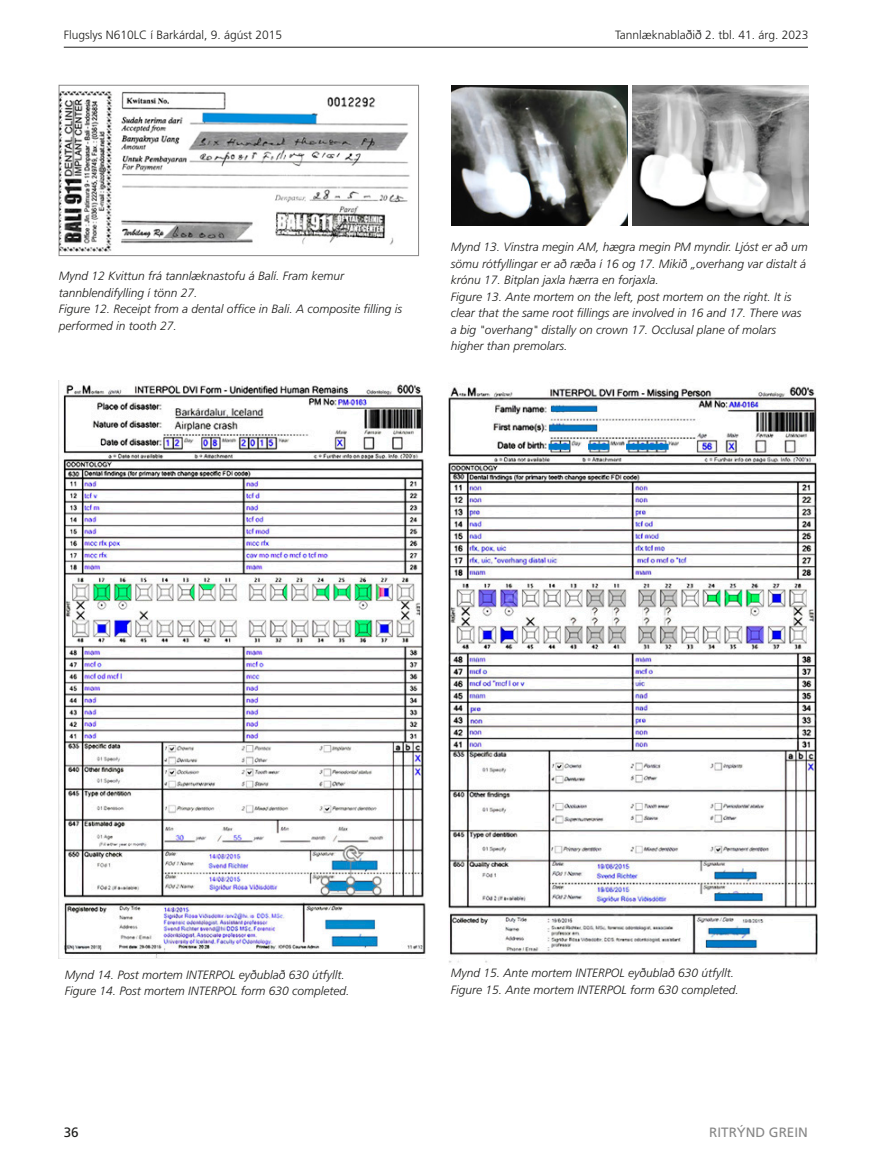
<style>
.page{position:relative;width:893px;height:1170px;background:#fff}
.page>*{position:absolute;margin:0;border:0;box-sizing:border-box;transform-origin:0 0}
.t1{font:13.5px "Frutiger LT Std";color:#878787}
.t2{font:13.5px "Frutiger LT Std";color:#1d1d1b}
.t3{font:italic 300 12px/16.5px "Frutiger LT Std";color:#1d1d1b}
.t4{font:300 12px "Frutiger LT Std";color:#1d1d1b}
</style>
<div class="page">
<hr style="left:64px;top:47px;width:744px;height:1px;background:#1d1d1b">
<img style="left:632px;top:85px;width:176px;height:140px">
<img style="left:451px;top:85px;width:177px;height:140px">
<img style="left:61px;top:91px;width:349px;height:161px">
<div style="left:59px;top:85px;width:360px;height:171px;border:1px solid #878686"></div>
<img style="left:59px;top:384px;width:366px;height:573px">
<img style="left:448px;top:386px;width:369px;height:577px">
<div style="left:549px;top:443px;width:21px;height:6px;background:#007ac8"></div>
<div style="left:588px;top:443px;width:21px;height:6px;background:#007ac8"></div>
<div style="left:626px;top:443px;width:43px;height:6px;background:#007ac8"></div>
<p class="t4" style="left:64px;top:28px;width:220px">Flugslys N610LC í Barkárdal, 9. ágúst 2015</p>
<p class="t4" style="left:615px;top:28px;width:195px">Tannlæknablaðið 2. tbl. 41. árg. 2023</p>
<p class="t3" style="left:59px;top:268px;width:345px">Mynd 12 Kvittun frá tannlæknastofu á Balí. Fram kemur tannblendifylling í tönn 27.<br>Figure 12. Receipt from a dental office in Bali. A composite filling is performed in tooth 27.</p>
<p class="t3" style="left:451px;top:239px;width:358px">Mynd 13. Vinstra megin AM, hægra megin PM myndir. Ljóst er að um sömu rótfyllingar er að ræða í 16 og 17. Mikið „overhang var distalt á krónu 17. Bitplan jaxla hærra en forjaxla.<br>Figure 13. Ante mortem on the left, post mortem on the right. It is clear that the same root fillings are involved in 16 and 17. There was a big "overhang" distally on crown 17. Occlusal plane of molars higher than premolars.</p>
<p class="t3" style="left:65px;top:966px;width:286px">Mynd 14. Post mortem INTERPOL eyðublað 630 útfyllt.<br>Figure 14. Post mortem INTERPOL form 630 completed.</p>
<p class="t3" style="left:451px;top:964px;width:290px">Mynd 15. Ante mortem INTERPOL eyðublað 630 útfyllt.<br>Figure 15. Ante mortem INTERPOL form 630 completed.</p>
<p class="t2" style="left:64px;top:1124px;width:17px">36</p>
<p class="t1" style="left:709px;top:1124px;width:100px">RITRÝND GREIN</p>
</div>
